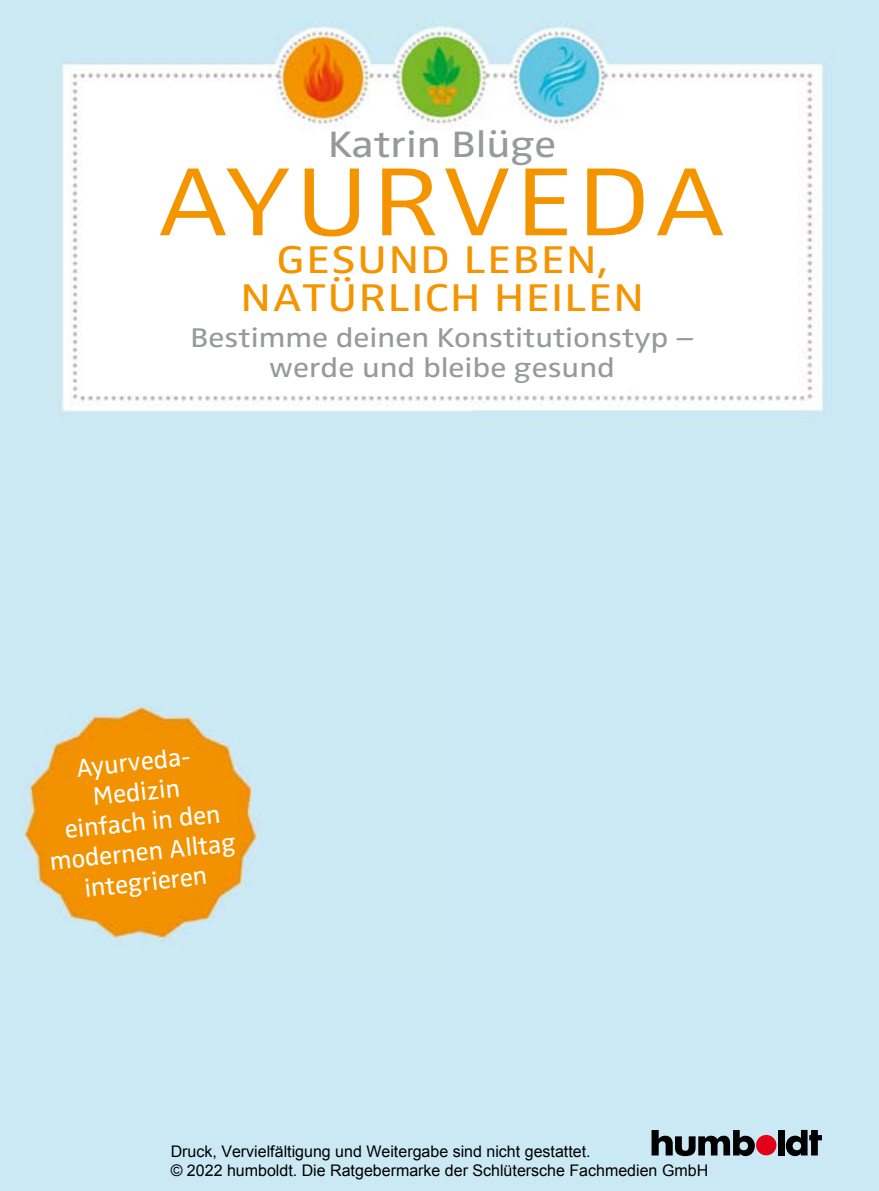
<style>
.page{position:relative;width:879px;height:1191px;background:#fff}
.page>*{position:absolute;margin:0;border:0;box-sizing:border-box;transform-origin:0 0}
.t1{font:300 100px "Zwo Pro";letter-spacing:.03em;color:#f49500;scale:1.2 1}
.t2{font:40px/38px "Zwo Pro";letter-spacing:.03em;color:#f49500;text-align:center;scale:1.2 1}
.t3{font:38px "Zwo Pro";color:#989999;scale:1.15 1}
.t4{font:28px/30px "Zwo Pro";color:#989999;text-align:center;scale:1.15 1}
.t5{font:26px/30px "Zwo Pro";color:#fff;text-align:center}
.t6{font:16px/19.2px "Arial";color:#000}
</style>
<div class="page">
<img style="left:0;top:0;width:879px;height:1191px">
<div style="left:756px;top:1135px;width:20px;height:20px;background:#e3001b;border-radius:50%"></div>
<svg style="left:652px;top:1130px;width:103px;height:26px;background:#5e6c71"></svg>
<div style="left:778px;top:1130px;width:6px;height:25px;background:#000"></div>
<svg style="left:786px;top:1130px;width:36px;height:26px"></svg>
<p class="t3" style="left:328px;top:123px;width:200px">Katrin Blüge</p>
<p class="t1" style="left:156px;top:144px;width:479px">AYURVEDA</p>
<p class="t2" style="left:240px;top:242px;width:338px">GESUND LEBEN,<br>NATÜRLICH HEILEN</p>
<p class="t4" style="left:191px;top:323px;width:439px">Bestimme deinen Konstitutionstyp – werde und bleibe gesund</p>
<p class="t5" style="left:39px;top:757px;width:188px;rotate:-6deg">Ayurveda-<br>Medizin<br>einfach in den modernen Alltag integrieren</p>
<p class="t6" style="left:171px;top:1142px;width:539px">Druck, Vervielfältigung und Weitergabe sind nicht gestattet.<br>© 2022 humboldt. Die Ratgebermarke der Schlütersche Fachmedien GmbH</p>
</div>
